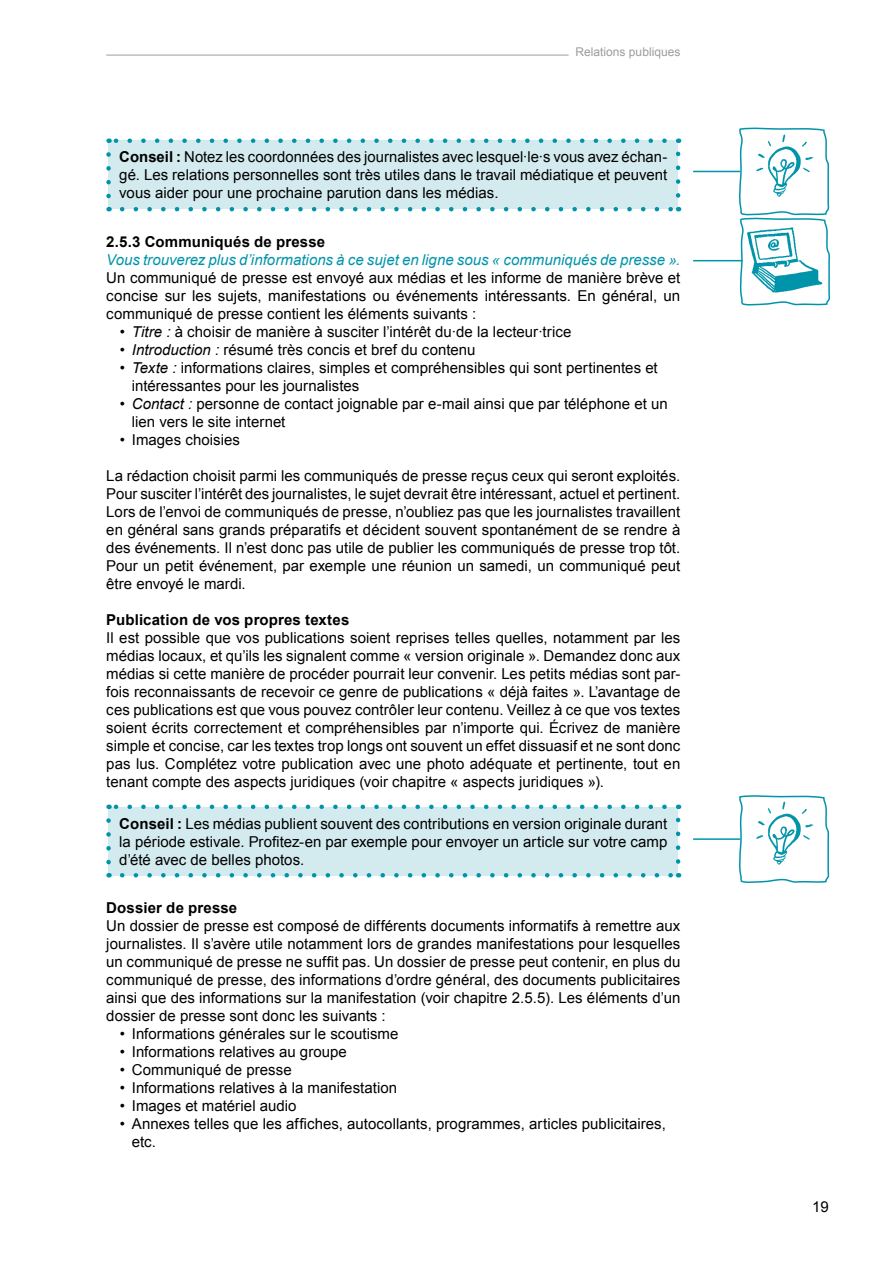
<style>
.page{position:relative;width:893px;height:1263px;background:#fff}
.page>*{position:absolute;margin:0;border:0;box-sizing:border-box;transform-origin:0 0}
.t1{font:15px/18px "Arial";color:#000;text-align:justify}
.t2{font:italic 15px "Arial";color:#0094aa}
.t3{font:700 15px "Arial";letter-spacing:.01em;color:#000}
.t4{font:12px "Arial";color:#9d9d9c}
.s1{font-weight:700}
.s2{font-style:italic}
</style>
<div class="page">
<hr style="left:106px;top:55px;width:463px;height:1px;background:#9d9d9c">
<div style="left:109px;top:141px;width:569px;height:68px;background:#d3eaef"></div>
<svg style="left:122px;top:207px;width:549px;height:4px"></svg>
<svg style="left:106px;top:154px;width:5px;height:57px"></svg>
<svg style="left:676px;top:138px;width:4px;height:57px"></svg>
<svg style="left:109px;top:138px;width:556px;height:5px"></svg>
<div style="left:109px;top:807px;width:569px;height:68px;background:#d3eaef"></div>
<svg style="left:122px;top:873px;width:549px;height:4px"></svg>
<svg style="left:106px;top:820px;width:5px;height:57px"></svg>
<svg style="left:676px;top:804px;width:4px;height:57px"></svg>
<svg style="left:109px;top:804px;width:556px;height:5px"></svg>
<svg style="left:739px;top:795px;width:91px;height:88px"></svg>
<hr style="left:693px;top:838px;width:47px;height:2px;background:#0094aa">
<hr style="left:693px;top:260px;width:49px;height:1px;background:#0094aa">
<svg style="left:738px;top:127px;width:93px;height:179px"></svg>
<hr style="left:693px;top:171px;width:47px;height:1px;background:#0094aa">
<p class="t4" style="left:576px;top:43px;width:106px">Relations publiques</p>
<p class="t1" style="left:119px;top:148px;width:550px"><span class="s1">Conseil :</span> Notez les coordonnées des journalistes avec lesquel·le·s vous avez échan&shy;gé. Les relations personnelles sont très utiles dans le travail médiatique et peuvent vous aider pour une prochaine parution dans les médias.</p>
<p class="t3" style="left:106px;top:231px;width:220px">2.5.3 Communiqués de presse</p>
<p class="t2" style="left:106px;top:250px;width:576px">Vous trouverez plus d’informations à ce sujet en ligne sous « communiqués de presse ».</p>
<p class="t1" style="left:106px;top:268px;width:576px">Un communiqué de presse est envoyé aux médias et les informe de manière brève et concise sur les sujets, manifestations ou événements intéressants. En général, un communiqué de presse contient les éléments suivants :</p>
<p class="t1" style="left:120px;top:322px;width:453px">• <span class="s2">Titre :</span> à choisir de manière à susciter l’intérêt du·de la lecteur·trice</p>
<p class="t1" style="left:120px;top:340px;width:357px">• <span class="s2">Introduction :</span> résumé très concis et bref du contenu</p>
<p class="t1" style="left:132px;top:358px;width:527px;text-indent:-12px">• <span class="s2">Texte :</span> informations claires, simples et compréhensibles qui sont pertinentes et intéressantes pour les journalistes</p>
<p class="t1" style="left:132px;top:394px;width:537px;text-indent:-12px">• <span class="s2">Contact :</span> personne de contact joignable par e-mail ainsi que par téléphone et un lien vers le site internet</p>
<p class="t1" style="left:120px;top:430px;width:122px">• Images choisies</p>
<p class="t1" style="left:106px;top:466px;width:576px">La rédaction choisit parmi les communiqués de presse reçus ceux qui seront exploités.<br>Pour susciter l’intérêt des journalistes, le sujet devrait être intéressant, actuel et pertinent.<br>Lors de l’envoi de communiqués de presse, n’oubliez pas que les journalistes travaillent en général sans grands préparatifs et décident souvent spontanément de se rendre à des événements. Il n’est donc pas utile de publier les communiqués de presse trop tôt.<br>Pour un petit événement, par exemple une réunion un samedi, un communiqué peut être envoyé le mardi.</p>
<p class="t3" style="left:106px;top:609px;width:245px">Publication de vos propres textes</p>
<p class="t1" style="left:106px;top:628px;width:576px">Il est possible que vos publications soient reprises telles quelles, notamment par les médias locaux, et qu’ils les signalent comme « version originale ». Demandez donc aux médias si cette manière de procéder pourrait leur convenir. Les petits médias sont par&shy;fois reconnaissants de recevoir ce genre de publications « déjà faites ». L’avantage de ces publications est que vous pouvez contrôler leur contenu. Veillez à ce que vos textes soient écrits correctement et compréhensibles par n’importe qui. Écrivez de manière simple et concise, car les textes trop longs ont souvent un effet dissuasif et ne sont donc pas lus. Complétez votre publication avec une photo adéquate et pertinente, tout en tenant compte des aspects juridiques (voir chapitre « aspects juridiques »).</p>
<p class="t1" style="left:119px;top:814px;width:550px"><span class="s1">Conseil :</span> Les médias publient souvent des contributions en version originale durant la période estivale. Profitez-en par exemple pour envoyer un article sur votre camp d’été avec de belles photos.</p>
<p class="t3" style="left:106px;top:897px;width:132px">Dossier de presse</p>
<p class="t1" style="left:106px;top:916px;width:576px">Un dossier de presse est composé de différents documents informatifs à remettre aux journalistes. Il s’avère utile notamment lors de grandes manifestations pour lesquelles un communiqué de presse ne suffit pas. Un dossier de presse peut contenir, en plus du communiqué de presse, des informations d’ordre général, des documents publicitaires ainsi que des informations sur la manifestation (voir chapitre 2.5.5). Les éléments d’un dossier de presse sont donc les suivants :</p>
<p class="t1" style="left:120px;top:1024px;width:280px">• Informations générales sur le scoutisme</p>
<p class="t1" style="left:120px;top:1042px;width:229px">• Informations relatives au groupe</p>
<p class="t1" style="left:120px;top:1060px;width:174px">• Communiqué de presse</p>
<p class="t1" style="left:120px;top:1078px;width:279px">• Informations relatives à la manifestation</p>
<p class="t1" style="left:120px;top:1096px;width:178px">• Images et matériel audio</p>
<p class="t1" style="left:132px;top:1114px;width:536px;text-indent:-12px">• Annexes telles que les affiches, autocollants, programmes, articles publicitaires, etc.</p>
<p class="t1" style="left:812px;top:1198px;width:18px">19</p>
</div>
